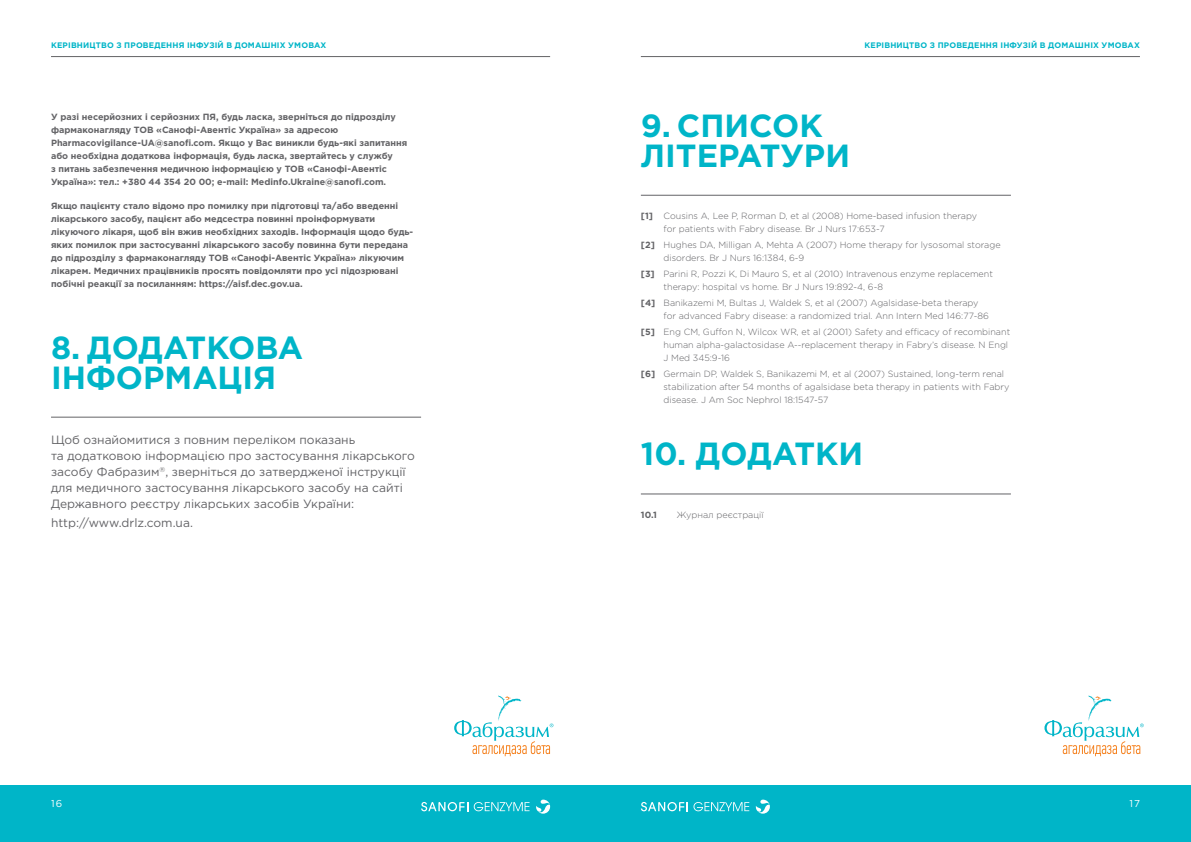
<style>
.page{position:relative;width:1191px;height:842px;background:#fff}
.page>*{position:absolute;margin:0;border:0;box-sizing:border-box;transform-origin:0 0}
.t1{font:700 32px/30px "Gotham Pro";color:#00b5c8}
.t2{font:12px/16px "Gotham Pro";color:#636366}
.t3{font:10px "Gotham Pro";color:#fff}
.t4{font:700 9px/13px "Gotham Pro";color:#636366}
.t5{font:300 9px/13px "Gotham Pro";color:#636366}
.t6{font:700 8px "Gotham Pro";letter-spacing:.02em;color:#00b5c8}
.s1{font-weight:700}
</style>
<div class="page">
<div style="left:595px;top:785px;width:596px;height:57px;background:#00b5c8"></div>
<div style="left:0;top:785px;width:595px;height:57px;background:#00b5c8"></div>
<hr style="left:641px;top:56px;width:499px;height:1px;background:#636366">
<hr style="left:51px;top:56px;width:499px;height:1px;background:#636366">
<svg style="left:756px;top:800px;width:14px;height:14px"></svg>
<svg style="left:641px;top:802px;width:108px;height:9px"></svg>
<svg style="left:536px;top:800px;width:14px;height:14px"></svg>
<svg style="left:421px;top:802px;width:47px;height:9px"></svg>
<svg style="left:474px;top:802px;width:55px;height:9px"></svg>
<svg style="left:1044px;top:695px;width:99px;height:61px"></svg>
<svg style="left:454px;top:695px;width:99px;height:61px"></svg>
<hr style="left:51px;top:417px;width:370px;height:1px;background:#636366">
<hr style="left:641px;top:195px;width:370px;height:1px;background:#636366">
<hr style="left:641px;top:494px;width:370px;height:1px;background:#636366">
<p class="t6" style="left:51px;top:41px;width:277px">КЕРІВНИЦТВО З ПРОВЕДЕННЯ ІНФУЗІЙ В ДОМАШНІХ УМОВАХ</p>
<p class="t6" style="left:864px;top:41px;width:277px">КЕРІВНИЦТВО З ПРОВЕДЕННЯ ІНФУЗІЙ В ДОМАШНІХ УМОВАХ</p>
<p class="t4" style="left:51px;top:110px;width:358px">У разі несерйозних і серйозних ПЯ, будь ласка, зверніться до підрозділу фармаконагляду ТОВ «Санофі-Авентіс Україна» за адресою Pharmacovigilance-UA@sanofi.com. Якщо у Вас виникли будь-які запитання або необхідна додаткова інформація, будь ласка, звертайтесь у службу<br>з питань забезпечення медичною інформацією у ТОВ «Санофі-Авентіс Україна»: тел.: +380 44 354 20 00; e-mail: Medinfo.Ukraine@sanofi.com.</p>
<p class="t4" style="left:51px;top:199px;width:364px">Якщо пацієнту стало відомо про помилку при підготовці та/або введенні лікарського засобу, пацієнт або медсестра повинні проінформувати лікуючого лікаря, щоб він вжив необхідних заходів. Інформація щодо будь&shy;яких помилок при застосуванні лікарського засобу повинна бути передана до підрозділу з фармаконагляду ТОВ «Санофі-Авентіс Україна» лікуючим лікарем. Медичних працівників просять повідомляти про усі підозрювані побічні реакції за посиланням: https://aisf.dec.gov.ua.</p>
<h1 class="t1" style="left:51px;top:331px;width:253px">8. ДОДАТКОВА<br>ІНФОРМАЦІЯ</h1>
<p class="t2" style="left:51px;top:432px;width:365px">Щоб ознайомитися з повним переліком показань<br>та додатковою інформацією про застосування лікарського засобу Фабразим<sup>®</sup>, зверніться до затвердженої інструкції для медичного застосування лікарського засобу на сайті Державного реєстру лікарських засобів України:</p>
<h2 class="t2" style="left:51px;top:515px;width:143px">http://www.drlz.com.ua.</h2>
<h1 class="t1" style="left:641px;top:110px;width:211px">9. СПИСОК<br>ЛІТЕРАТУРИ</h1>
<p class="t5" style="left:663px;top:210px;width:315px;text-indent:-23px"><span class="s1">[1]</span> Cousins A, Lee P, Rorman D, et al (2008) Home-based infusion therapy for patients with Fabry disease. Br J Nurs 17:653-7</p>
<p class="t5" style="left:663px;top:239px;width:338px;text-indent:-23px"><span class="s1">[2]</span> Hughes DA, Milligan A, Mehta A (2007) Home therapy for lysosomal storage disorders. Br J Nurs 16:1384, 6-9</p>
<p class="t5" style="left:663px;top:268px;width:331px;text-indent:-23px"><span class="s1">[3]</span> Parini R, Pozzi K, Di Mauro S, et al (2010) Intravenous enzyme replacement therapy: hospital vs home. Br J Nurs 19:892-4, 6-8</p>
<p class="t5" style="left:663px;top:296px;width:327px;text-indent:-23px"><span class="s1">[4]</span> Banikazemi M, Bultas J, Waldek S, et al (2007) Agalsidase-beta therapy for advanced Fabry disease: a randomized trial. Ann Intern Med 146:77-86</p>
<p class="t5" style="left:663px;top:325px;width:348px;text-indent:-23px"><span class="s1">[5]</span> Eng CM, Guffon N, Wilcox WR, et al (2001) Safety and efficacy of recombinant human alpha-galactosidase A--replacement therapy in Fabry’s disease. N Engl<br>J Med 345:9-16</p>
<p class="t5" style="left:663px;top:367px;width:347px;text-indent:-23px"><span class="s1">[6]</span> Germain DP, Waldek S, Banikazemi M, et al (2007) Sustained, long-term renal stabilization after 54 months of agalsidase beta therapy in patients with Fabry disease. J Am Soc Nephrol 18:1547-57</p>
<h1 class="t1" style="left:641px;top:438px;width:224px">10. ДОДАТКИ</h1>
<p class="t4" style="left:641px;top:508px;width:18px">10.1</p>
<p class="t5" style="left:677px;top:509px;width:88px">Журнал реєстрації</p>
<p class="t3" style="left:51px;top:798px;width:13px">16</p>
<p class="t3" style="left:1129px;top:798px;width:12px">17</p>
</div>
